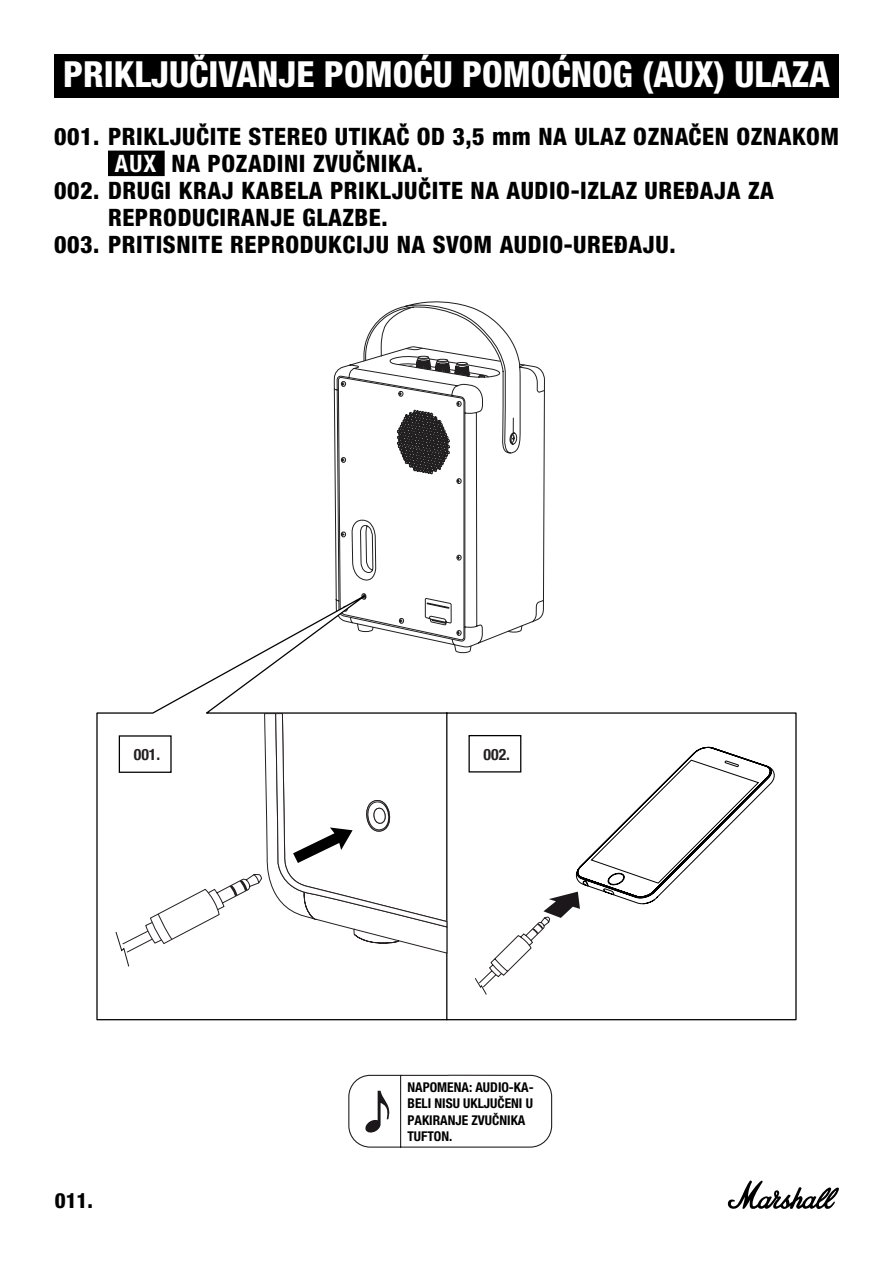
<style>
.page{position:relative;width:893px;height:1263px;background:#fff}
.page>*{position:absolute;margin:0;border:0;box-sizing:border-box;transform-origin:0 0}
.t1{font:800 condensed 36px "Helvetica Neue LT Pro";color:#fff}
.t2{font:800 condensed 24px "Helvetica Neue LT Pro";letter-spacing:.025em;color:#000}
.t3{font:800 condensed 21px "Helvetica Neue LT Std";color:#000}
.t4{font:700 condensed 15.75px "Helvetica Neue";color:#241f21}
.t5{font:700 condensed 13.5px/16.5px "Helvetica Neue LT Pro";color:#000}
.s1{font-family:"Helvetica Neue LT Std"}
.s2{font-weight:700;color:#fff}
</style>
<div class="page">
<svg style="left:727px;top:1180px;width:112px;height:29px"></svg>
<div style="left:54px;top:54px;width:785px;height:44px;background:#000"></div>
<div style="left:108px;top:151px;width:57px;height:25px;background:#000"></div>
<svg style="left:348px;top:1074px;width:205px;height:74px"></svg>
<svg style="left:365px;top:301px;width:148px;height:41px"></svg>
<svg style="left:96px;top:712px;width:701px;height:309px"></svg>
<svg style="left:115px;top:342px;width:660px;height:653px"></svg>
<h1 class="t1" style="left:63px;top:52px;width:768px">PRIKLJUČIVANJE POMOĆU POMOĆNOG (AUX) ULAZA</h1>
<p class="t2" style="left:54px;top:122px;width:786px"><span class="s1">001.</span> PRIKLJUČITE STEREO UTIKAČ OD 3,5 mm NA ULAZ OZNAČEN OZNAKOM</p>
<p class="t2" style="left:115px;top:149px;width:310px"><span class="s2">AUX</span> NA POZADINI ZVUČNIKA.</p>
<p class="t2" style="left:54px;top:176px;width:721px"><span class="s1">002.</span> DRUGI KRAJ KABELA PRIKLJUČITE NA AUDIO-IZLAZ UREĐAJA ZA</p>
<p class="t2" style="left:108px;top:203px;width:281px">REPRODUCIRANJE GLAZBE.</p>
<p class="t2" style="left:54px;top:230px;width:623px"><span class="s1">003.</span> PRITISNITE REPRODUKCIJU NA SVOM AUDIO-UREĐAJU.</p>
<p class="t4" style="left:134px;top:741px;width:28px">001.</p>
<p class="t4" style="left:484px;top:741px;width:28px">002.</p>
<p class="t3" style="left:55px;top:1187px;width:40px">011.</p>
<p class="t5" style="left:407px;top:1078px;width:128px">NAPOMENA: AUDIO-KA-<br>BELI NISU UKLJUČENI U<br>PAKIRANJE ZVUČNIKA<br>TUFTON.</p>
</div>
